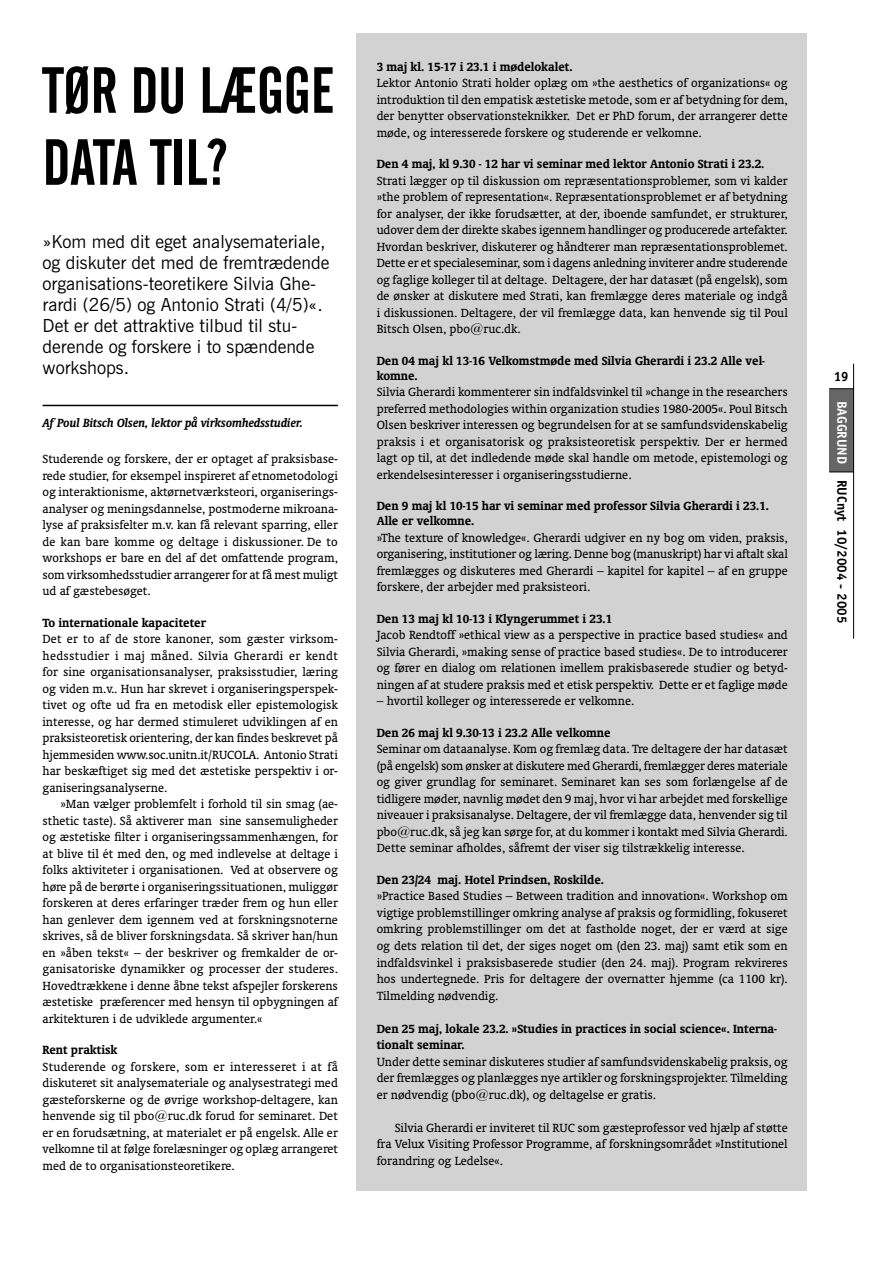
<style>
.page{position:relative;width:893px;height:1263px;background:#fff}
.page>*{position:absolute;margin:0;border:0;box-sizing:border-box;transform-origin:0 0}
.t1{font:64.5px/72px "Alternate Gothic No 2 BT";color:#000}
.t2{font:18px/21px "News Gothic BT";color:#000}
.t3{font:13.5px/16.5px "Oranda BT";color:#000;text-align:justify}
.t4{font:700 13.5px/15px "Oranda BT";color:#000}
.t5{font:italic 700 13.5px "Oranda BT";color:#000}
.t6{font:700 13.5px "Officina Sans";color:#000}
.s1{color:#fff}
</style>
<div class="page">
<div style="left:829px;top:389px;width:24px;height:83px;background:#666"></div>
<hr style="left:853px;top:364px;width:1px;height:275px;background:#000">
<svg style="left:829px;top:388px;width:24px;height:1px"></svg>
<svg style="left:829px;top:472px;width:24px;height:1px"></svg>
<div style="left:357px;top:33px;width:450px;height:1158px;background:#d2d2d2"></div>
<hr style="left:43px;top:405px;width:295px;height:1px;background:#000">
<h1 class="t1" style="left:43px;top:61px;width:293px">TØR DU LÆGGE<br>DATA TIL?</h1>
<h2 class="t2" style="left:43px;top:233px;width:289px">»Kom med dit eget analysemateriale, og diskuter det med de fremtrædende organisations-teoretikere Silvia Ghe&shy;rardi (26/5) og Antonio Strati (4/5)«.<br>Det er det attraktive tilbud til stu&shy;derende og forskere i to spændende workshops.</h2>
<p class="t5" style="left:43px;top:418px;width:262px">Af Poul Bitsch Olsen, lektor på virksomhedsstudier.</p>
<p class="t3" style="left:43px;top:452px;width:297px">Studerende og forskere, der er optaget af praksisbase&shy;rede studier, for eksempel inspireret af etnometodologi og interaktionisme, aktørnetværksteori, organiserings&shy;analyser og meningsdannelse, postmoderne mikroana&shy;lyse af praksisfelter m.v. kan få relevant sparring, eller de kan bare komme og deltage i diskussioner. De to workshops er bare en del af det omfattende program, som virksomhedsstudier arrangerer for at få mest muligt ud af gæstebesøget.</p>
<p class="t4" style="left:43px;top:616px;width:165px">To internationale kapaciteter</p>
<p class="t3" style="left:43px;top:632px;width:297px">Det er to af de store kanoner, som gæster virksom&shy;hedsstudier i maj måned. Silvia Gherardi er kendt for sine organisationsanalyser, praksisstudier, læring og viden m.v.. Hun har skrevet i organiseringsperspek&shy;tivet og ofte ud fra en metodisk eller epistemologisk interesse, og har dermed stimuleret udviklingen af en praksisteoretisk orientering, der kan findes beskrevet på hjemmesiden www.soc.unitn.it/RUCOLA. Antonio Strati har beskæftiget sig med det æstetiske perspektiv i or&shy;ganiseringsanalyserne.</p>
<p class="t3" style="left:43px;top:797px;width:297px;text-indent:18px">»Man vælger problemfelt i forhold til sin smag (ae&shy;sthetic taste). Så aktiverer man sine sansemuligheder og æstetiske filter i organiseringssammenhængen, for at blive til ét med den, og med indlevelse at deltage i folks aktiviteter i organisationen. Ved at observere og høre på de berørte i organiseringssituationen, muliggør forskeren at deres erfaringer træder frem og hun eller han genlever dem igennem ved at forskningsnoterne skrives, så de bliver forskningsdata. Så skriver han/hun en »åben tekst« – der beskriver og fremkalder de or&shy;ganisatoriske dynamikker og processer der studeres.<br>Hovedtrækkene i denne åbne tekst afspejler forskerens æstetiske præferencer med hensyn til opbygningen af arkitekturen i de udviklede argumenter.«</p>
<p class="t4" style="left:43px;top:1043px;width:77px">Rent praktisk</p>
<p class="t3" style="left:43px;top:1059px;width:297px">Studerende og forskere, som er interesseret i at få diskuteret sit analysemateriale og analysestrategi med gæsteforskerne og de øvrige workshop-deltagere, kan henvende sig til pbo@ruc.dk forud for seminaret. Det er en forudsætning, at materialet er på engelsk. Alle er velkomne til at følge forelæsninger og oplæg arrangeret med de to organisationsteoretikere.</p>
<p class="t4" style="left:377px;top:60px;width:197px">3 maj kl. 15-17 i 23.1 i mødelokalet.</p>
<p class="t3" style="left:377px;top:76px;width:413px">Lektor Antonio Strati holder oplæg om »the aesthetics of organizations« og introduktion til den empatisk æstetiske metode, som er af betydning for dem, der benytter observationsteknikker. Det er PhD forum, der arrangerer dette møde, og interesserede forskere og studerende er velkomne.</p>
<p class="t4" style="left:377px;top:158px;width:389px">Den 4 maj, kl 9.30 - 12 har vi seminar med lektor Antonio Strati i 23.2.</p>
<p class="t3" style="left:377px;top:173px;width:413px">Strati lægger op til diskussion om repræsentationsproblemer, som vi kalder »the problem of representation«. Repræsentationsproblemet er af betydning for analyser, der ikke forudsætter, at der, iboende samfundet, er strukturer, udover dem der direkte skabes igennem handlinger og producerede artefakter.<br>Hvordan beskriver, diskuterer og håndterer man repræsentationsproblemet.<br>Dette er et specialeseminar, som i dagens anledning inviterer andre studerende og faglige kolleger til at deltage. Deltagere, der har datasæt (på engelsk), som de ønsker at diskutere med Strati, kan fremlægge deres materiale og indgå i diskussionen. Deltagere, der vil fremlægge data, kan henvende sig til Poul Bitsch Olsen, pbo@ruc.dk.</p>
<p class="t4" style="left:377px;top:354px;width:390px">Den 04 maj kl 13-16 Velkomstmøde med Silvia Gherardi i 23.2 Alle vel&shy;komne.</p>
<p class="t3" style="left:377px;top:385px;width:413px">Silvia Gherardi kommenterer sin indfaldsvinkel til »change in the researchers preferred methodologies within organization studies 1980-2005«. Poul Bitsch Olsen beskriver interessen og begrundelsen for at se samfundsvidenskabelig praksis i et organisatorisk og praksisteoretisk perspektiv. Der er hermed lagt op til, at det indledende møde skal handle om metode, epistemologi og erkendelsesinteresser i organiseringsstudierne.</p>
<p class="t4" style="left:377px;top:500px;width:394px">Den 9 maj kl 10-15 har vi seminar med professor Silvia Gherardi i 23.1.<br>Alle er velkomne.</p>
<p class="t3" style="left:377px;top:530px;width:413px">»The texture of knowledge«. Gherardi udgiver en ny bog om viden, praksis, organisering, institutioner og læring. Denne bog (manuskript) har vi aftalt skal fremlægges og diskuteres med Gherardi – kapitel for kapitel – af en gruppe forskere, der arbejder med praksisteori.</p>
<p class="t4" style="left:377px;top:612px;width:237px">Den 13 maj kl 10-13 i Klyngerummet i 23.1</p>
<p class="t3" style="left:377px;top:628px;width:413px">Jacob Rendtoff »ethical view as a perspective in practice based studies« and Silvia Gherardi, »making sense of practice based studies«. De to introducerer og fører en dialog om relationen imellem prakisbaserede studier og betyd&shy;ningen af at studere praksis med et etisk perspektiv. Dette er et faglige møde</p>
<p class="t3" style="left:377px;top:694px;width:259px">– hvortil kolleger og interesserede er velkomne.</p>
<p class="t4" style="left:377px;top:726px;width:235px">Den 26 maj kl 9.30-13 i 23.2 Alle velkomne</p>
<p class="t3" style="left:377px;top:742px;width:413px">Seminar om dataanalyse. Kom og fremlæg data. Tre deltagere der har datasæt (på engelsk) som ønsker at diskutere med Gherardi, fremlægger deres materiale og giver grundlag for seminaret. Seminaret kan ses som forlængelse af de tidligere møder, navnlig mødet den 9 maj, hvor vi har arbejdet med forskellige niveauer i praksisanalyse. Deltagere, der vil fremlægge data, henvender sig til pbo@ruc.dk, så jeg kan sørge for, at du kommer i kontakt med Silvia Gherardi.<br>Dette seminar afholdes, såfremt der viser sig tilstrækkelig interesse.</p>
<p class="t4" style="left:377px;top:873px;width:229px">Den 23/24 maj. Hotel Prindsen, Roskilde.</p>
<p class="t3" style="left:377px;top:889px;width:413px">»Practice Based Studies – Between tradition and innovation«. Workshop om vigtige problemstillinger omkring analyse af praksis og formidling, fokuseret omkring problemstillinger om det at fastholde noget, der er værd at sige og dets relation til det, der siges noget om (den 23. maj) samt etik som en indfaldsvinkel i praksisbaserede studier (den 24. maj). Program rekvireres hos undertegnede. Pris for deltagere der overnatter hjemme (ca 1100 kr).<br>Tilmelding nødvendig.</p>
<p class="t4" style="left:377px;top:1021px;width:402px;line-height:16.5px">Den 25 maj, lokale 23.2. »Studies in practices in social science«. Interna&shy;tionalt seminar.</p>
<p class="t3" style="left:377px;top:1054px;width:413px">Under dette seminar diskuteres studier af samfundsvidenskabelig praksis, og der fremlægges og planlægges nye artikler og forskningsprojekter. Tilmelding er nødvendig (pbo@ruc.dk), og deltagelse er gratis.</p>
<p class="t3" style="left:377px;top:1120px;width:413px;text-indent:18px">Silvia Gherardi er inviteret til RUC som gæsteprofessor ved hjælp af støtte fra Velux Visiting Professor Programme, af forskningsområdet »Institutionel forandring og Ledelse«.</p>
<p class="t6" style="left:834px;top:371px;width:17px">19</p>
<p class="t6" style="left:847px;top:400px;width:224px;rotate:90deg"><span class="s1">BAGGRUND</span> RUCnyt 10/2004 - 2005</p>
</div>
